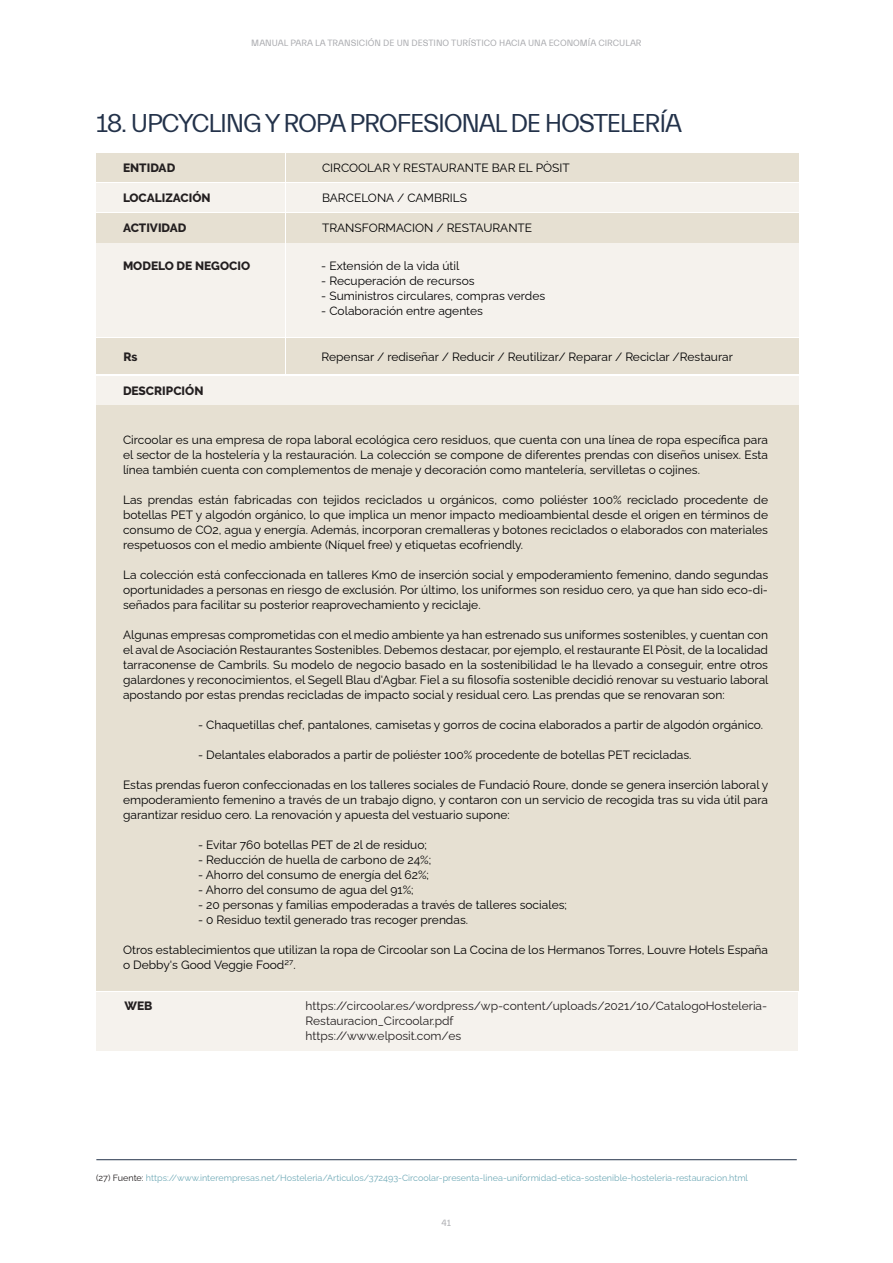
<style>
.page{position:relative;width:893px;height:1263px;background:#fff}
.page>*{position:absolute;margin:0;border:0;box-sizing:border-box;transform-origin:0 0}
.t1{font:25.65px "Everett";letter-spacing:-.05em;color:#23324a}
.t2{font:12px/15px "Raleway";color:#000001;text-align:justify}
.t3{font:12px/15px "Raleway";color:#231f20}
.t4{font:800 12px "Raleway";color:#231f20}
.t5{font:9px "Raleway";color:#72abb8}
.t6{font:9px "Everett";color:#a8a9ad}
.s1{color:#231f20}
</style>
<div class="page">
<div style="left:96px;top:406px;width:702px;height:585px;background:#e6e0d2"></div>
<div style="left:96px;top:154px;width:188px;height:28px;background:#e6e0d2"></div>
<div style="left:96px;top:183px;width:188px;height:28px;background:#f5f2ed"></div>
<div style="left:96px;top:213px;width:188px;height:29px;background:#e6e0d2"></div>
<div style="left:96px;top:244px;width:188px;height:93px;background:#f5f2ed"></div>
<div style="left:96px;top:338px;width:188px;height:36px;background:#e6e0d2"></div>
<div style="left:96px;top:992px;width:188px;height:59px;background:#f5f2ed"></div>
<div style="left:286px;top:154px;width:512px;height:28px;background:#e6e0d2"></div>
<div style="left:286px;top:183px;width:512px;height:28px;background:#f5f2ed"></div>
<div style="left:286px;top:213px;width:512px;height:29px;background:#e6e0d2"></div>
<div style="left:286px;top:244px;width:512px;height:93px;background:#f5f2ed"></div>
<div style="left:286px;top:338px;width:512px;height:36px;background:#e6e0d2"></div>
<div style="left:286px;top:992px;width:512px;height:59px;background:#f5f2ed"></div>
<div style="left:96px;top:376px;width:702px;height:28px;background:#f5f2ed"></div>
<hr style="left:96px;top:1159px;width:701px;height:1px;background:#23324a">
<p class="t6" style="left:251px;top:38px;width:392px">MANUAL PARA LA TRANSICIÓN DE UN DESTINO TURÍSTICO HACIA UNA ECONOMÍA CIRCULAR</p>
<h1 class="t1" style="left:96px;top:109px;width:587px">18. UPCYCLING Y ROPA PROFESIONAL DE HOSTELERÍA</h1>
<p class="t4" style="left:123px;top:161px;width:54px">ENTIDAD</p>
<p class="t4" style="left:123px;top:191px;width:89px">LOCALIZACIÓN</p>
<p class="t4" style="left:123px;top:221px;width:65px">ACTIVIDAD</p>
<p class="t4" style="left:123px;top:259px;width:129px">MODELO DE NEGOCIO</p>
<p class="t4" style="left:124px;top:350px;width:16px">Rs</p>
<p class="t4" style="left:123px;top:383px;width:82px">DESCRIPCIÓN</p>
<p class="t2" style="left:322px;top:159px;width:249px">CIRCOOLAR Y RESTAURANTE BAR EL PÒSIT</p>
<p class="t2" style="left:322px;top:189px;width:147px">BARCELONA / CAMBRILS</p>
<p class="t2" style="left:322px;top:219px;width:212px">TRANSFORMACION / RESTAURANTE</p>
<p class="t2" style="left:321px;top:257px;width:140px">- Extensión de la vida útil</p>
<p class="t2" style="left:321px;top:272px;width:155px">- Recuperación de recursos</p>
<p class="t2" style="left:321px;top:287px;width:225px">- Suministros circulares, compras verdes</p>
<p class="t2" style="left:321px;top:302px;width:163px">- Colaboración entre agentes</p>
<p class="t2" style="left:322px;top:348px;width:413px">Repensar / rediseñar / Reducir / Reutilizar/ Reparar / Reciclar /Restaurar</p>
<p class="t2" style="left:123px;top:431px;width:647px">Circoolar es una empresa de ropa laboral ecológica cero residuos, que cuenta con una línea de ropa específica para el sector de la hostelería y la restauración. La colección se compone de diferentes prendas con diseños unisex. Esta línea también cuenta con complementos de menaje y decoración como mantelería, servilletas o cojines.</p>
<p class="t2" style="left:123px;top:491px;width:647px">Las prendas están fabricadas con tejidos reciclados u orgánicos, como poliéster 100% reciclado procedente de botellas PET y algodón orgánico, lo que implica un menor impacto medioambiental desde el origen en términos de consumo de CO2, agua y energía. Además, incorporan cremalleras y botones reciclados o elaborados con materiales respetuosos con el medio ambiente (Níquel free) y etiquetas ecofriendly.</p>
<p class="t2" style="left:123px;top:566px;width:647px">La colección está confeccionada en talleres Km0 de inserción social y empoderamiento femenino, dando segundas oportunidades a personas en riesgo de exclusión. Por último, los uniformes son residuo cero, ya que han sido eco-di&shy;señados para facilitar su posterior reaprovechamiento y reciclaje.</p>
<p class="t2" style="left:123px;top:626px;width:647px">Algunas empresas comprometidas con el medio ambiente ya han estrenado sus uniformes sostenibles, y cuentan con el aval de Asociación Restaurantes Sostenibles. Debemos destacar, por ejemplo, el restaurante El Pòsit, de la localidad tarraconense de Cambrils. Su modelo de negocio basado en la sostenibilidad le ha llevado a conseguir, entre otros galardones y reconocimientos, el Segell Blau d'Agbar. Fiel a su filosofía sostenible decidió renovar su vestuario laboral apostando por estas prendas recicladas de impacto social y residual cero. Las prendas que se renovaran son:</p>
<p class="t2" style="left:198px;top:716px;width:566px">- Chaquetillas chef, pantalones, camisetas y gorros de cocina elaborados a partir de algodón orgánico.</p>
<p class="t2" style="left:198px;top:746px;width:495px">- Delantales elaborados a partir de poliéster 100% procedente de botellas PET recicladas.</p>
<p class="t2" style="left:123px;top:776px;width:647px">Estas prendas fueron confeccionadas en los talleres sociales de Fundació Roure, donde se genera inserción laboral y empoderamiento femenino a través de un trabajo digno, y contaron con un servicio de recogida tras su vida útil para garantizar residuo cero. La renovación y apuesta del vestuario supone:</p>
<p class="t2" style="left:198px;top:836px;width:230px">- Evitar 760 botellas PET de 2l de residuo;</p>
<p class="t2" style="left:198px;top:851px;width:235px">- Reducción de huella de carbono de 24%;</p>
<p class="t2" style="left:198px;top:866px;width:233px">- Ahorro del consumo de energía del 62%;</p>
<p class="t2" style="left:198px;top:881px;width:217px">- Ahorro del consumo de agua del 91%;</p>
<p class="t2" style="left:198px;top:896px;width:370px">- 20 personas y familias empoderadas a través de talleres sociales;</p>
<p class="t2" style="left:198px;top:911px;width:271px">- 0 Residuo textil generado tras recoger prendas.</p>
<p class="t2" style="left:123px;top:941px;width:647px">Otros establecimientos que utilizan la ropa de Circoolar son La Cocina de los Hermanos Torres, Louvre Hotels España o Debby's Good Veggie Food27.</p>
<p class="t4" style="left:124px;top:999px;width:30px">WEB</p>
<p class="t3" style="left:306px;top:997px;width:463px">https://circoolar.es/wordpress/wp-content/uploads/2021/10/CatalogoHosteleria-<br>Restauracion_Circoolar.pdf<br>https://www.elposit.com/es</p>
<p class="t5" style="left:96px;top:1171px;width:653px"><span class="s1">(27) Fuente:</span> https://www.interempresas.net/Hosteleria/Articulos/372493-Circoolar-presenta-linea-uniformidad-etica-sostenible-hosteleria-restauracion.html</p>
<p class="t6" style="left:442px;top:1218px;width:11px">41</p>
</div>
